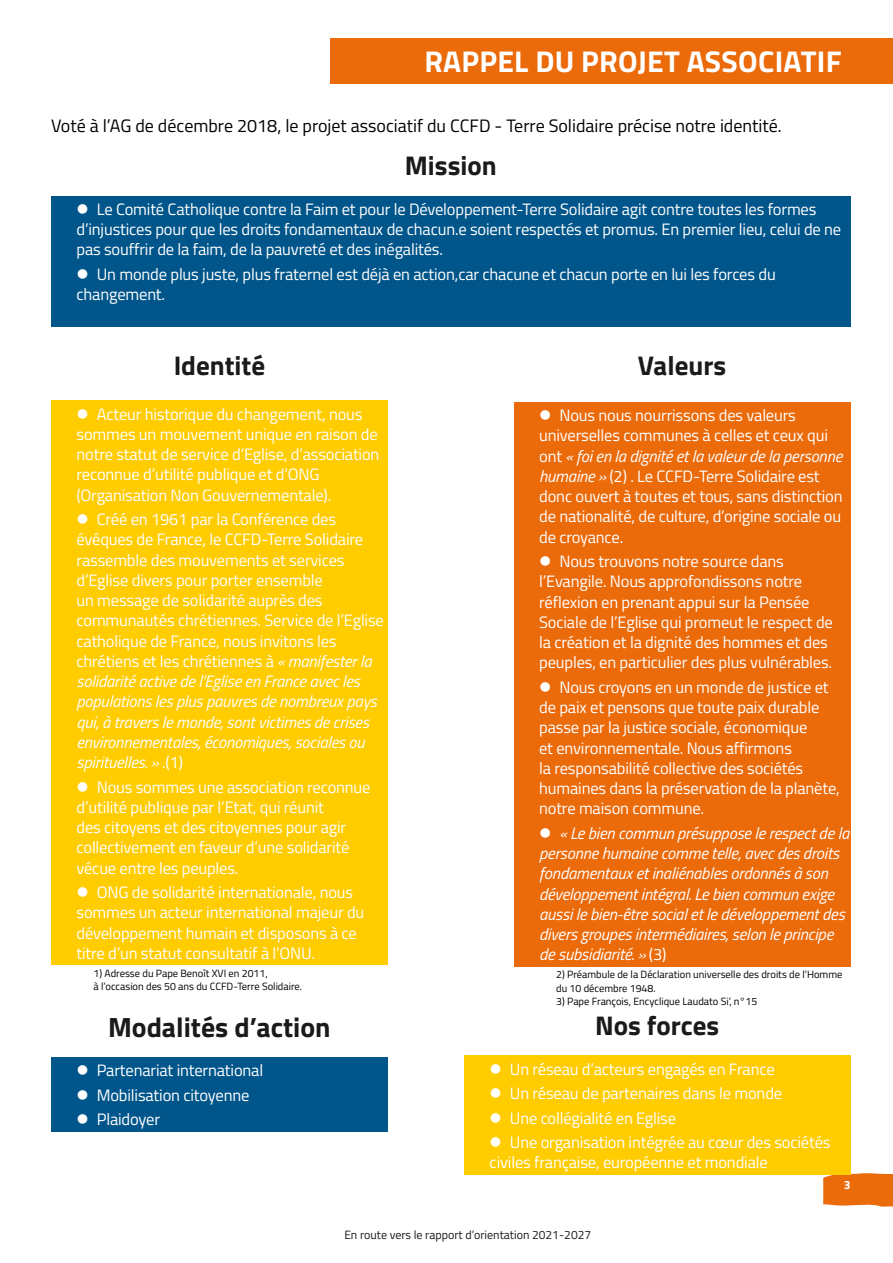
<style>
.page{position:relative;width:893px;height:1263px;background:#fff}
.page>*{position:absolute;margin:0;border:0;box-sizing:border-box;transform-origin:0 0}
.t1{font:700 30px "Titillium Web";letter-spacing:.01em;color:#fff}
.t2{font:700 27.9px "Titillium Web";color:#1a1a1a}
.t3{font:700 27px "Titillium Web";color:#1a1a1a}
.t4{font:18px "Titillium Web";color:#000}
.t5{font:16.5px/20.2px "Titillium Web";letter-spacing:-.01em;color:#fff}
.t6{font:italic 16.5px/20.2px "Titillium Web";letter-spacing:-.01em;color:#fff}
.t7{font:12px "Titillium Web";color:#1a1a1a}
.t8{font:700 12px "Titillium Web";color:#fff}
.t9{font:10.5px/13.5px "Titillium Web";color:#000}
.s1{font-style:italic}
.s2{font-style:normal}
</style>
<div class="page">
<svg style="left:823px;top:1173px;width:70px;height:33px;background:#eb7014"></svg>
<div style="left:51px;top:401px;width:337px;height:106px;background:#fc0"></div>
<div style="left:51px;top:506px;width:337px;height:268px;background:#fc0"></div>
<div style="left:51px;top:774px;width:337px;height:106px;background:#fc0"></div>
<div style="left:51px;top:879px;width:337px;height:86px;background:#fc0"></div>
<div style="left:514px;top:402px;width:336px;height:147px;background:#eb6a0a"></div>
<div style="left:514px;top:548px;width:336px;height:127px;background:#eb6a0a"></div>
<div style="left:514px;top:674px;width:336px;height:147px;background:#eb6a0a"></div>
<div style="left:514px;top:820px;width:336px;height:147px;background:#eb6a0a"></div>
<div style="left:51px;top:196px;width:799px;height:66px;background:#00558a"></div>
<div style="left:51px;top:261px;width:799px;height:66px;background:#00558a"></div>
<div style="left:51px;top:1058px;width:337px;height:25px;background:#00558a"></div>
<div style="left:51px;top:1082px;width:337px;height:25px;background:#00558a"></div>
<div style="left:51px;top:1107px;width:337px;height:25px;background:#00558a"></div>
<div style="left:331px;top:38px;width:562px;height:46px;background:#eb6a0a"></div>
<div style="left:464px;top:1056px;width:386px;height:25px;background:#fc0"></div>
<div style="left:464px;top:1080px;width:386px;height:25px;background:#fc0"></div>
<div style="left:464px;top:1105px;width:386px;height:25px;background:#fc0"></div>
<div style="left:464px;top:1129px;width:386px;height:46px;background:#fc0"></div>
<h1 class="t1" style="left:424px;top:39px;width:419px">RAPPEL DU PROJET ASSOCIATIF</h1>
<p class="t4" style="left:51px;top:112px;width:732px">Voté à l’AG de décembre 2018, le projet associatif du CCFD - Terre Solidaire précise notre identité.</p>
<h3 class="t3" style="left:405px;top:145px;width:93px">Mission</h3>
<p class="t5" style="left:77px;top:198px;width:766px;text-indent:20px">Le Comité Catholique contre la Faim et pour le Développement-Terre Solidaire agit contre toutes les formes d’injustices pour que les droits fondamentaux de chacun.e soient respectés et promus. En premier lieu, celui de ne pas souffrir de la faim, de la pauvreté et des inégalités.</p>
<p class="t5" style="left:77px;top:263px;width:701px;text-indent:20px">Un monde plus juste, plus fraternel est déjà en action,car chacune et chacun porte en lui les forces du changement.</p>
<h3 class="t3" style="left:174px;top:345px;width:93px">Identité</h3>
<p class="t5" style="left:77px;top:403px;width:304px;text-indent:20px">Acteur historique du changement, nous sommes un mouvement unique en raison de notre statut de service d’Eglise, d’association reconnue d’utilité publique et d’ONG (Organisation Non Gouvernementale).</p>
<p class="t5" style="left:77px;top:508px;width:309px;text-indent:20px">Créé en 1961 par la Conférence des évêques de France, le CCFD-Terre Solidaire rassemble des mouvements et services d’Eglise divers pour porter ensemble<br>un message de solidarité auprès des communautés chrétiennes. Service de l’Eglise catholique de France, nous invitons les chrétiens et les chrétiennes à <span class="s1">« manifester la solidarité active de l’Eglise en France avec les populations les plus pauvres de nombreux pays qui, à travers le monde, sont victimes de crises environnementales, économiques, sociales ou spirituelles. »</span> .(1)</p>
<p class="t5" style="left:77px;top:776px;width:296px;text-indent:20px">Nous sommes une association reconnue d’utilité publique par l’Etat, qui réunit<br>des citoyens et des citoyennes pour agir collectivement en faveur d’une solidarité vécue entre les peuples.</p>
<p class="t5" style="left:77px;top:881px;width:289px;text-indent:20px">ONG de solidarité internationale, nous sommes un acteur international majeur du développement humain et disposons à ce titre d’un statut consultatif à l’ONU.</p>
<p class="t9" style="left:94px;top:966px;width:210px">1) Adresse du Pape Benoît XVI en 2011,<br>à l’occasion des 50 ans du CCFD-Terre Solidaire.</p>
<h2 class="t2" style="left:108px;top:1006px;width:224px">Modalités d’action</h2>
<p class="t5" style="left:97px;top:1058px;width:168px;line-height:24.5px">Partenariat international<br>Mobilisation citoyenne<br>Plaidoyer</p>
<h3 class="t3" style="left:638px;top:345px;width:90px">Valeurs</h3>
<p class="t5" style="left:539px;top:404px;width:305px;text-indent:20px">Nous nous nourrissons des valeurs universelles communes à celles et ceux qui ont <span class="s1">« foi en la dignité et la valeur de la personne humaine »</span> (2) . Le CCFD-Terre Solidaire est donc ouvert à toutes et tous, sans distinction de nationalité, de culture, d’origine sociale ou de croyance.</p>
<p class="t5" style="left:539px;top:550px;width:295px;text-indent:20px">Nous trouvons notre source dans l’Evangile. Nous approfondissons notre réflexion en prenant appui sur la Pensée Sociale de l’Eglise qui promeut le respect de la création et la dignité des hommes et des peuples, en particulier des plus vulnérables.</p>
<p class="t5" style="left:539px;top:676px;width:302px;text-indent:20px">Nous croyons en un monde de justice et de paix et pensons que toute paix durable passe par la justice sociale, économique<br>et environnementale. Nous affirmons<br>la responsabilité collective des sociétés humaines dans la préservation de la planète, notre maison commune.</p>
<p class="t6" style="left:539px;top:822px;width:312px;text-indent:20px">« Le bien commun présuppose le respect de la personne humaine comme telle, avec des droits fondamentaux et inaliénables ordonnés à son développement intégral. Le bien commun exige aussi le bien-être social et le développement des divers groupes intermédiaires, selon le principe de subsidiarité. » <span class="s2">(3)</span></p>
<p class="t9" style="left:556px;top:967px;width:288px">2) Préambule de la Déclaration universelle des droits de l’Homme du 10 décembre 1948.</p>
<p class="t9" style="left:556px;top:994px;width:203px">3) Pape François, Encyclique Laudato Si’, n°15</p>
<h3 class="t3" style="left:595px;top:1005px;width:125px">Nos forces</h3>
<p class="t5" style="left:510px;top:1056px;width:322px;line-height:24.5px">Un réseau d’acteurs engagés en France<br>Un réseau de partenaires dans le monde<br>Une collégialité en Eglise<br>Une organisation intégrée au cœur des sociétés</p>
<p class="t5" style="left:490px;top:1151px;width:280px">civiles française, européenne et mondiale</p>
<p class="t8" style="left:844px;top:1175px;width:8px">3</p>
<p class="t7" style="left:344px;top:1226px;width:248px">En route vers le rapport d’orientation 2021-2027</p>
</div>
